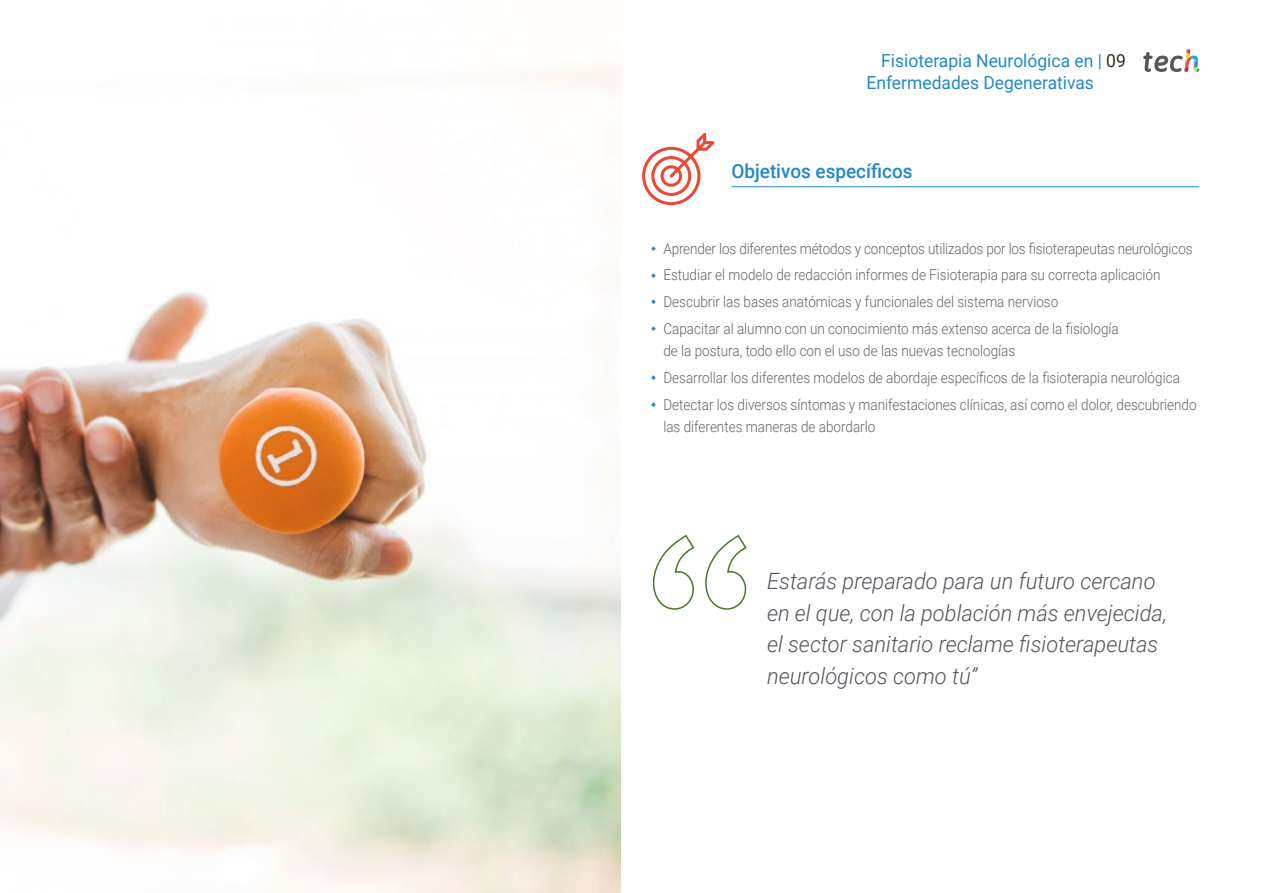
<style>
.page{position:relative;width:1263px;height:893px;background:#fff}
.page>*{position:absolute;margin:0;border:0;box-sizing:border-box;transform-origin:0 0}
.t1{font:italic 300 22.5px/31.5px "Roboto";color:#52555b}
.t2{font:500 19.5px "Roboto";color:#2488c9}
.t3{font:18px/22.5px "Roboto";color:#2488c9}
.t4{font:300 15px/26.7px "Roboto";color:#61646a;scale:.9 1}
.s1{color:#312e20}
</style>
<div class="page">
<img style="left:0;top:66px;width:621px;height:827px">
<hr style="left:731px;top:186px;width:468px;height:1px;background:#2488c9">
<svg style="left:642px;top:133px;width:72px;height:72px"></svg>
<svg style="left:652px;top:534px;width:95px;height:76px"></svg>
<svg style="left:1143px;top:49px;width:56px;height:23px"></svg>
<p class="t3" style="left:866px;top:48px;width:261px;text-indent:15px">Fisioterapia Neurológica en | <span class="s1">09<br></span>Enfermedades Degenerativas</p>
<h2 class="t2" style="left:731px;top:158px;width:183px">Objetivos específicos</h2>
<p class="t4" style="left:663px;top:234px;width:589px">Aprender los diferentes métodos y conceptos utilizados por los fisioterapeutas neurológicos Estudiar el modelo de redacción informes de Fisioterapia para su correcta aplicación Descubrir las bases anatómicas y funcionales del sistema nervioso<br>Capacitar al alumno con un conocimiento más extenso acerca de la fisiología</p>
<p class="t4" style="left:663px;top:337px;width:594px">de la postura, todo ello con el uso de las nuevas tecnologías<br>Desarrollar los diferentes modelos de abordaje específicos de la fisioterapia neurológica<br>Detectar los diversos síntomas y manifestaciones clínicas, así como el dolor, descubriendo</p>
<p class="t4" style="left:663px;top:413px;width:237px">las diferentes maneras de abordarlo</p>
<h1 class="t1" style="left:767px;top:565px;width:402px">Estarás preparado para un futuro cercano en el que, con la población más envejecida, el sector sanitario reclame fisioterapeutas neurológicos como tú”</h1>
</div>
